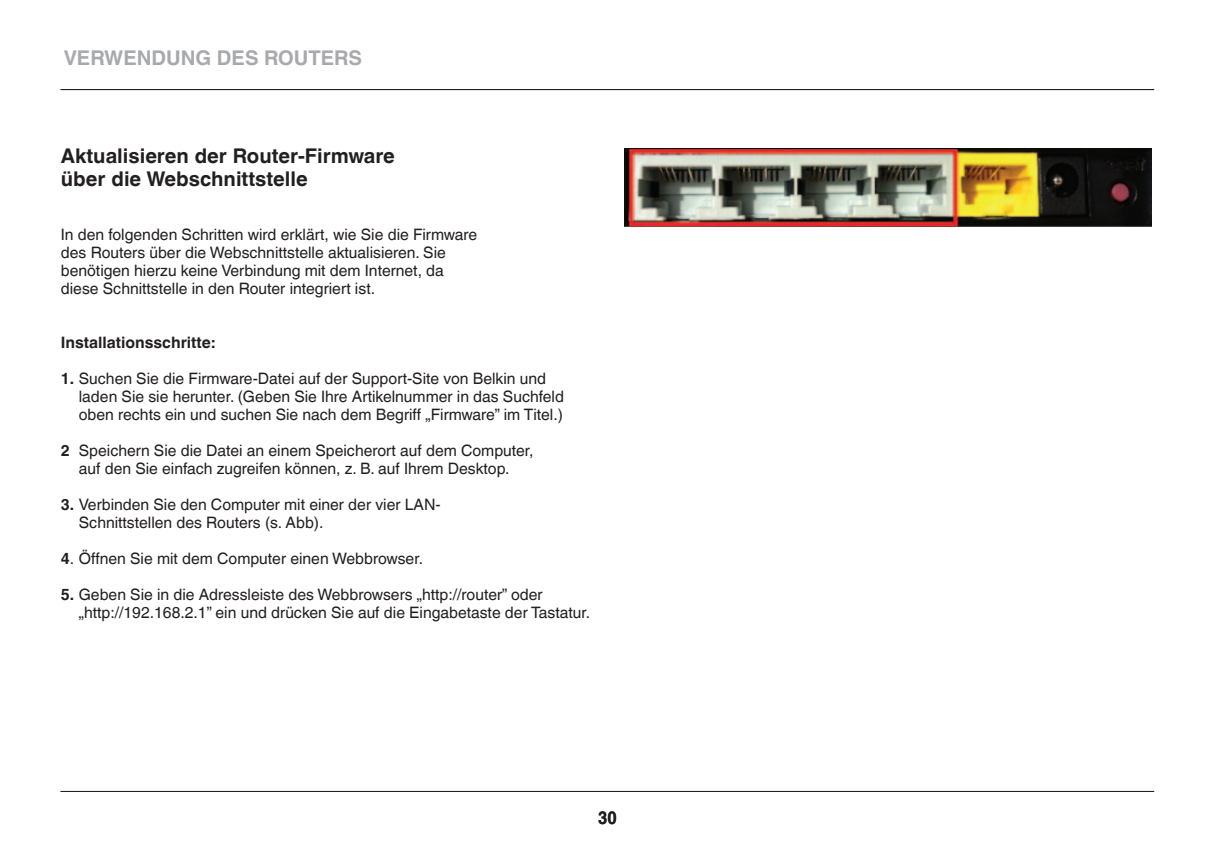
<style>
.page{position:relative;width:1215px;height:852px;background:#fff}
.page>*{position:absolute;margin:0;border:0;box-sizing:border-box;transform-origin:0 0}
.t1{font:700 20.25px/22.5px "Helvetica World";color:#231f20}
.t2{font:700 20.25px "Helvetica World";color:#a8a9ad}
.t3{font:700 18px "Helvetica World";color:#231f20;scale:.9 1}
.t4{font:15.75px/18px "Helvetica World";color:#231f20}
.t5{font:700 15.75px "Helvetica World";color:#231f20}
.s1{font-weight:700}
</style>
<div class="page">
<hr style="left:61px;top:790px;width:1093px;height:1px;background:#231f20">
<hr style="left:61px;top:89px;width:1093px;height:1px;background:#231f20">
<img style="left:625px;top:149px;width:526px;height:77px">
<p class="t2" style="left:64px;top:46px;width:216px">Verwendung des Rou</p>
<p class="t2" style="left:308px;top:46px;width:55px">ters</p>
<p class="t1" style="left:61px;top:145px;width:335px">Aktualisieren der Router-Firmware über die Webschnittstelle</p>
<p class="t4" style="left:61px;top:225px;width:418px">In den folgenden Schritten wird erklärt, wie Sie die Firmware des Routers über die Webschnittstelle aktualisieren. Sie benötigen hierzu keine Verbindung mit dem Internet, da diese Schnittstelle in den Router integriert ist.</p>
<p class="t5" style="left:61px;top:333px;width:156px">Installationsschritte:</p>
<p class="t4" style="left:79px;top:369px;width:487px;text-indent:-18px"><span class="s1">1.</span> Suchen Sie die Firmware-Datei auf der Support-Site von Belkin und laden Sie sie herunter. (Geben Sie Ihre Artikelnummer in das Suchfeld oben rechts ein und suchen Sie nach dem Begriff „Firmware” im Titel.)</p>
<p class="t4" style="left:61px;top:441px;width:474px;text-align:center"><span class="s1">2</span> Speichern Sie die Datei an einem Speicherort auf dem Computer, auf den Sie einfach zugreifen können, z. B. auf Ihrem Desktop.</p>
<p class="t4" style="left:79px;top:495px;width:363px;text-indent:-18px"><span class="s1">3.</span> Verbinden Sie den Computer mit einer der vier LAN-<br>Schnittstellen des Routers (s. Abb).</p>
<p class="t4" style="left:61px;top:549px;width:364px"><span class="s1">4</span>. Öffnen Sie mit dem Computer einen Webbrowser.</p>
<p class="t4" style="left:79px;top:585px;width:513px;text-indent:-18px"><span class="s1">5.</span> Geben Sie in die Adressleiste des Webbrowsers „http://router” oder „http://192.168.2.1” ein und drücken Sie auf die Eingabetaste der Tastatur.</p>
<p class="t3" style="left:598px;top:806px;width:22px">30</p>
</div>
